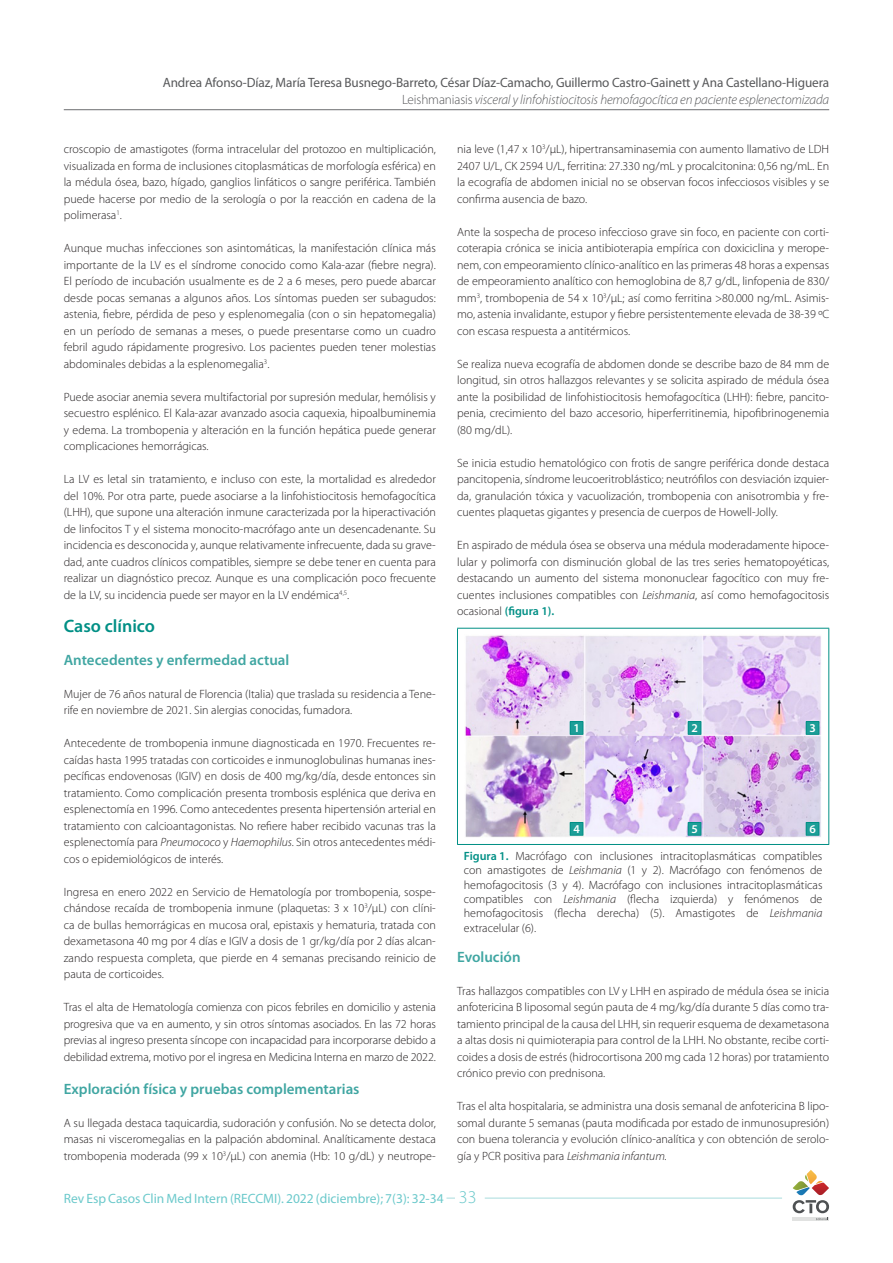
<style>
.page{position:relative;width:893px;height:1263px;background:#fff}
.page>*{position:absolute;margin:0;border:0;box-sizing:border-box;transform-origin:0 0}
._02_Primer_Orden{font:600 18px "Myriad Pro";color:#008f85}
._02_Segundo_Orden{font:600 15px "Myriad Pro";color:#40a6a2}
.t1{font:13.5px/16.2px "Myriad Pro";letter-spacing:-.01em;color:#57585a;text-align:right}
.t2{font:13.5px "Myriad Pro";color:#6bc9cb}
._01_Texto_comun{font:300 12px/16.5px "Myriad Pro";color:#231f20;text-align:justify}
._06_Texto_tabla_cabe{font:600 12px "Myriad Pro";color:#fff}
.s1{font-weight:300}
.s2{font-weight:300;font-style:italic}
.s3{font-style:italic}
.s4{font-weight:600;color:#008f85}
.s5{font-weight:300;font-size:18px}
</style>
<div class="page">
<hr style="left:64px;top:109px;width:765px;height:1px;background:#6c6d70">
<hr style="left:793px;top:1217px;width:36px;height:4px;background:#e1e2e1">
<svg style="left:793px;top:1170px;width:36px;height:50px"></svg>
<hr style="left:485px;top:1198px;width:297px;height:1px;background:#a8dcdd">
<hr style="left:457px;top:628px;width:372px;height:1px;background:#008f85">
<hr style="left:457px;top:629px;width:1px;height:215px;background:#008f85">
<hr style="left:828px;top:629px;width:1px;height:215px;background:#008f85">
<hr style="left:457px;top:844px;width:372px;height:1px;background:#008f85">
<img style="left:465px;top:635px;width:356px;height:203px">
<svg style="left:570px;top:721px;width:14px;height:14px"></svg>
<svg style="left:570px;top:822px;width:14px;height:14px"></svg>
<svg style="left:688px;top:721px;width:14px;height:14px"></svg>
<svg style="left:688px;top:822px;width:14px;height:14px"></svg>
<svg style="left:806px;top:721px;width:14px;height:14px"></svg>
<svg style="left:806px;top:822px;width:14px;height:14px"></svg>
<p class="t1" style="left:163px;top:74px;width:668px">Andrea Afonso-Díaz, María Teresa Busnego-Barreto, César Díaz-Camacho, Guillermo Castro-Gainett y Ana Castellano-Higuera<br><span class="s1">Leishmaniasis</span> <span class="s2">visceral y linfohistiocitosis hemofagocítica en paciente esplenectomizada</span></p>
<p class="_01_Texto_comun" style="left:64px;top:141px;width:374px">croscopio de amastigotes (forma intracelular del protozoo en multiplicación, visualizada en forma de inclusiones citoplasmáticas de morfología esférica) en la médula ósea, bazo, hígado, ganglios linfáticos o sangre periférica. También puede hacerse por medio de la serología o por la reacción en cadena de la polimerasa<sup>1</sup>.</p>
<p class="_01_Texto_comun" style="left:64px;top:240px;width:374px">Aunque muchas infecciones son asintomáticas, la manifestación clínica más importante de la LV es el síndrome conocido como Kala-azar (fiebre negra).<br>El período de incubación usualmente es de 2 a 6 meses, pero puede abarcar desde pocas semanas a algunos años. Los síntomas pueden ser subagudos: astenia, fiebre, pérdida de peso y esplenomegalia (con o sin hepatomegalia) en un período de semanas a meses, o puede presentarse como un cuadro febril agudo rápidamente progresivo. Los pacientes pueden tener molestias abdominales debidas a la esplenomegalia<sup>3</sup>.</p>
<p class="_01_Texto_comun" style="left:64px;top:388px;width:374px">Puede asociar anemia severa multifactorial por supresión medular, hemólisis y secuestro esplénico. El Kala-azar avanzado asocia caquexia, hipoalbuminemia y edema. La trombopenia y alteración en la función hepática puede generar complicaciones hemorrágicas.</p>
<p class="_01_Texto_comun" style="left:64px;top:471px;width:374px">La LV es letal sin tratamiento, e incluso con este, la mortalidad es alrededor del 10%. Por otra parte, puede asociarse a la linfohistiocitosis hemofagocítica (LHH), que supone una alteración inmune caracterizada por la hiperactivación de linfocitos T y el sistema monocito-macrófago ante un desencadenante. Su incidencia es desconocida y, aunque relativamente infrecuente, dada su grave&shy;dad, ante cuadros clínicos compatibles, siempre se debe tener en cuenta para realizar un diagnóstico precoz. Aunque es una complicación poco frecuente de la LV, su incidencia puede ser mayor en la LV endémica<sup>4,5</sup>.</p>
<p class="_02_Primer_Orden" style="left:64px;top:614px;width:93px">Caso clínico</p>
<p class="_02_Segundo_Orden" style="left:64px;top:650px;width:227px">Antecedentes y enfermedad actual</p>
<p class="_01_Texto_comun" style="left:64px;top:685px;width:374px">Mujer de 76 años natural de Florencia (Italia) que traslada su residencia a Tene&shy;rife en noviembre de 2021. Sin alergias conocidas, fumadora.</p>
<p class="_01_Texto_comun" style="left:64px;top:735px;width:374px">Antecedente de trombopenia inmune diagnosticada en 1970. Frecuentes re&shy;caídas hasta 1995 tratadas con corticoides e inmunoglobulinas humanas ines&shy;pecíficas endovenosas (IGIV) en dosis de 400 mg/kg/día, desde entonces sin tratamiento. Como complicación presenta trombosis esplénica que deriva en esplenectomía en 1996. Como antecedentes presenta hipertensión arterial en tratamiento con calcioantagonistas. No refiere haber recibido vacunas tras la esplenectomía para <span class="s3">Pneumococo</span> y <span class="s3">Haemophilus.</span> Sin otros antecedentes médi&shy;cos o epidemiológicos de interés.</p>
<p class="_01_Texto_comun" style="left:64px;top:883px;width:374px">Ingresa en enero 2022 en Servicio de Hematología por trombopenia, sospe&shy;chándose recaída de trombopenia inmune (plaquetas: 3 x 10<sup>3</sup>/µL) con clíni&shy;ca de bullas hemorrágicas en mucosa oral, epistaxis y hematuria, tratada con dexametasona 40 mg por 4 días e IGIV a dosis de 1 gr/kg/día por 2 días alcan&shy;zando respuesta completa, que pierde en 4 semanas precisando reinicio de pauta de corticoides.</p>
<p class="_01_Texto_comun" style="left:64px;top:999px;width:374px">Tras el alta de Hematología comienza con picos febriles en domicilio y astenia progresiva que va en aumento, y sin otros síntomas asociados. En las 72 horas previas al ingreso presenta síncope con incapacidad para incorporarse debido a debilidad extrema, motivo por el ingresa en Medicina Interna en marzo de 2022.</p>
<p class="_02_Segundo_Orden" style="left:64px;top:1079px;width:297px">Exploración física y pruebas complementarias</p>
<p class="_01_Texto_comun" style="left:64px;top:1114px;width:374px">A su llegada destaca taquicardia, sudoración y confusión. No se detecta dolor, masas ni visceromegalias en la palpación abdominal. Analíticamente destaca trombopenia moderada (99 x 10<sup>3</sup>/µL) con anemia (Hb: 10 g/dL) y neutrope-</p>
<p class="_01_Texto_comun" style="left:457px;top:141px;width:374px">nia leve (1,47 x 10<sup>3</sup>/µL), hipertransaminasemia con aumento llamativo de LDH 2407 U/L, CK 2594 U/L, ferritina: 27.330 ng/mL y procalcitonina: 0,56 ng/mL. En la ecografía de abdomen inicial no se observan focos infecciosos visibles y se confirma ausencia de bazo.</p>
<p class="_01_Texto_comun" style="left:457px;top:223px;width:374px">Ante la sospecha de proceso infeccioso grave sin foco, en paciente con corti&shy;coterapia crónica se inicia antibioterapia empírica con doxiciclina y merope&shy;nem, con empeoramiento clínico-analítico en las primeras 48 horas a expensas de empeoramiento analítico con hemoglobina de 8,7 g/dL, linfopenia de 830/ mm<sup>3</sup>, trombopenia de 54 x 10<sup>3</sup>/µL; así como ferritina &gt;80.000 ng/mL. Asimis&shy;mo, astenia invalidante, estupor y fiebre persistentemente elevada de 38-39 ºC con escasa respuesta a antitérmicos.</p>
<p class="_01_Texto_comun" style="left:457px;top:355px;width:374px">Se realiza nueva ecografía de abdomen donde se describe bazo de 84 mm de longitud, sin otros hallazgos relevantes y se solicita aspirado de médula ósea ante la posibilidad de linfohistiocitosis hemofagocítica (LHH): fiebre, pancito&shy;penia, crecimiento del bazo accesorio, hiperferritinemia, hipofibrinogenemia (80 mg/dL).</p>
<p class="_01_Texto_comun" style="left:457px;top:454px;width:374px">Se inicia estudio hematológico con frotis de sangre periférica donde destaca pancitopenia, síndrome leucoeritroblástico; neutrófilos con desviación izquier&shy;da, granulación tóxica y vacuolización, trombopenia con anisotrombia y fre&shy;cuentes plaquetas gigantes y presencia de cuerpos de Howell-Jolly.</p>
<p class="_01_Texto_comun" style="left:457px;top:537px;width:374px">En aspirado de médula ósea se observa una médula moderadamente hipoce&shy;lular y polimorfa con disminución global de las tres series hematopoyéticas, destacando un aumento del sistema mononuclear fagocítico con muy fre&shy;cuentes inclusiones compatibles con <span class="s3">Leishmania</span>, así como hemofagocitosis ocasional <span class="s4">(figura 1).</span></p>
<p class="_06_Texto_tabla_cabe" style="left:573px;top:721px;width:8px">1</p>
<p class="_06_Texto_tabla_cabe" style="left:573px;top:822px;width:8px">4</p>
<p class="_06_Texto_tabla_cabe" style="left:691px;top:721px;width:8px">2</p>
<p class="_06_Texto_tabla_cabe" style="left:691px;top:822px;width:8px">5</p>
<p class="_06_Texto_tabla_cabe" style="left:809px;top:721px;width:8px">3</p>
<p class="_06_Texto_tabla_cabe" style="left:809px;top:822px;width:8px">6</p>
<p class="_01_Texto_comun" style="left:464px;top:849px;width:360px;line-height:14.4px"><span class="s4">Figura 1.</span> Macrófago con inclusiones intracitoplasmáticas compatibles con amastigotes de <span class="s3">Leishmania</span> (1 y 2). Macrófago con fenómenos de hemofagocitosis (3 y 4). Macrófago con inclusiones intracitoplasmáticas compatibles con <span class="s3">Leishmania</span> (flecha izquierda) y fenómenos de hemofagocitosis (flecha derecha) (5). Amastigotes de <span class="s3">Leishmania </span>extracelular (6).</p>
<p class="_02_Segundo_Orden" style="left:457px;top:947px;width:65px">Evolución</p>
<p class="_01_Texto_comun" style="left:457px;top:982px;width:374px">Tras hallazgos compatibles con LV y LHH en aspirado de médula ósea se inicia anfotericina B liposomal según pauta de 4 mg/kg/día durante 5 días como tra&shy;tamiento principal de la causa del LHH, sin requerir esquema de dexametasona a altas dosis ni quimioterapia para control de la LHH. No obstante, recibe corti&shy;coides a dosis de estrés (hidrocortisona 200 mg cada 12 horas) por tratamiento crónico previo con prednisona.</p>
<p class="_01_Texto_comun" style="left:457px;top:1098px;width:374px">Tras el alta hospitalaria, se administra una dosis semanal de anfotericina B lipo&shy;somal durante 5 semanas (pauta modificada por estado de inmunosupresión) con buena tolerancia y evolución clínico-analítica y con obtención de serolo&shy;gía y PCR positiva para <span class="s3">Leishmania infantum.</span></p>
<p class="t2" style="left:64px;top:1190px;width:414px">Rev Esp Casos Clin Med Intern (RECCMI). 2022 (diciembre); 7(3): 32-34 <span class="s5">33</span></p>
</div>
